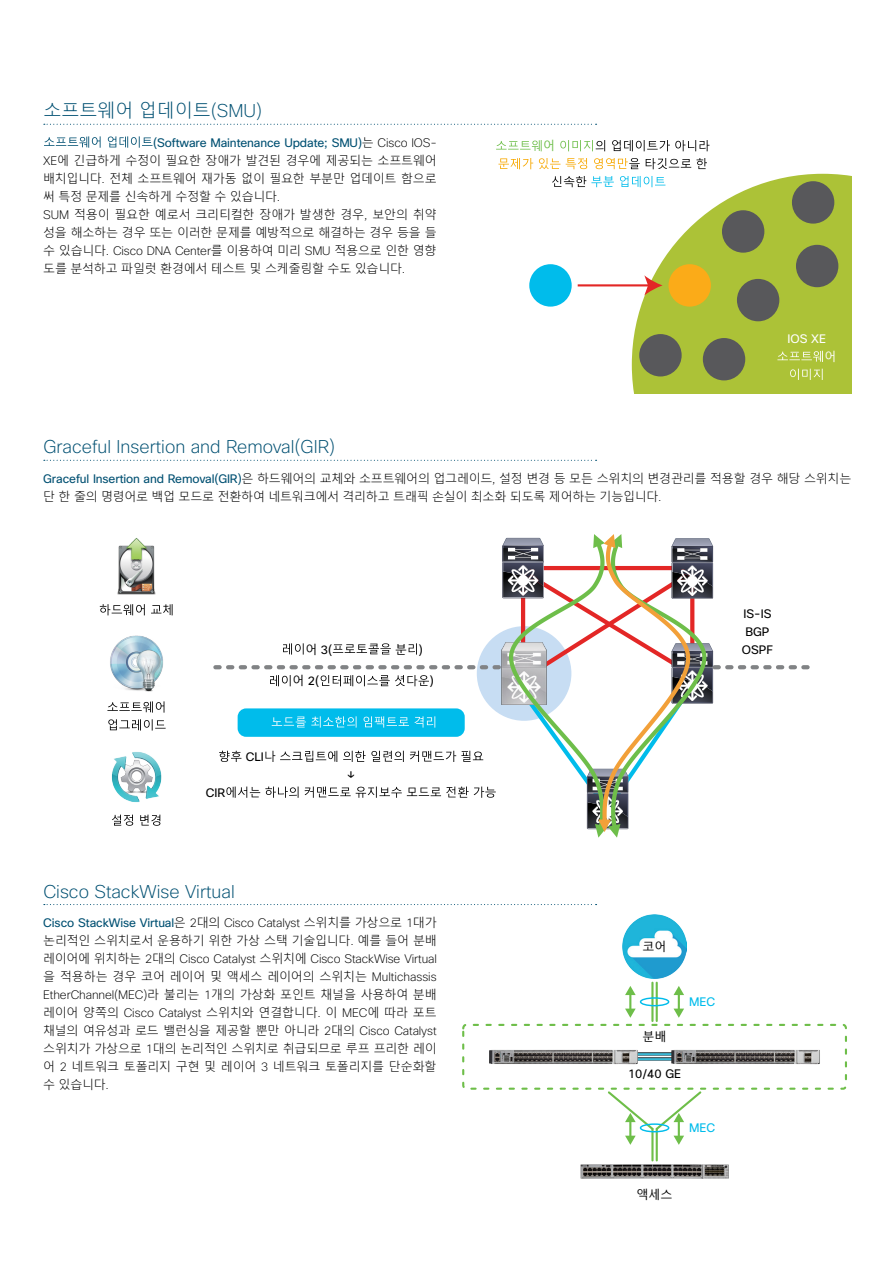
<style>
.page{position:relative;width:893px;height:1263px;background:#fff}
.page>*{position:absolute;margin:0;border:0;box-sizing:border-box;transform-origin:0 0}
.t1{font:200 18px "Cisco Sans";color:#005072}
.t2{font:300 18px "Malgun Gothic";color:#005072}
.t3{font:300 12px/18px "Malgun Gothic";letter-spacing:-.02em;color:#000}
.t4{font:12px "Cisco Sans";letter-spacing:-.01em;color:#005072}
.t5{font:200 12px "Cisco Sans";letter-spacing:-.01em;color:#000}
.t6{font:12px/17.9px "Cisco Sans";color:#000}
.t7{font:12px "Malgun Gothic";color:#000}
.t8{font:12px "Cisco Sans";color:#00bceb}
.t9{font:12px "Cisco Sans";color:#fff}
.t10{font:12px "Malgun Gothic";color:#fff}
.t11{font:12px "Malgun Gothic";color:#6ebe4a}
.t12{font:12px "Malgun Gothic";color:#00bceb}
.s1{font-family:"Cisco Sans";font-weight:200}
.s2{font-family:"Malgun Gothic";font-weight:300;color:#000}
.s3{font-weight:200;color:#000}
.s4{font-family:"Cisco Sans";font-weight:400;color:#005072}
.s5{font-family:"Malgun Gothic"}
.s6{font-family:"Cisco Sans"}
.s7{font-family:"Malgun Gothic";font-weight:300}
</style>
<div class="page">
<svg style="left:44px;top:124px;width:553px;height:1px"></svg>
<svg style="left:44px;top:136px;width:57px;height:12px"></svg>
<svg style="left:108px;top:136px;width:45px;height:12px"></svg>
<svg style="left:44px;top:460px;width:553px;height:1px"></svg>
<svg style="left:44px;top:904px;width:553px;height:1px"></svg>
<svg style="left:632px;top:174px;width:219px;height:219px;fill:#acc237"></svg>
<div style="left:792px;top:181px;width:42px;height:43px;background:#58585b;border-radius:50%"></div>
<div style="left:722px;top:210px;width:42px;height:43px;background:#58585b;border-radius:50%"></div>
<div style="left:668px;top:264px;width:43px;height:43px;background:#fbab18;border-radius:50%"></div>
<div style="left:639px;top:334px;width:43px;height:42px;background:#58585b;border-radius:50%"></div>
<div style="left:529px;top:264px;width:43px;height:43px;background:#00bceb;border-radius:50%"></div>
<div style="left:703px;top:338px;width:42px;height:42px;background:#58585b;border-radius:50%"></div>
<div style="left:796px;top:245px;width:42px;height:42px;background:#58585b;border-radius:50%"></div>
<div style="left:737px;top:279px;width:42px;height:42px;background:#58585b;border-radius:50%"></div>
<svg style="left:777px;top:351px;width:46px;height:11px"></svg>
<svg style="left:790px;top:369px;width:33px;height:11px"></svg>
<svg style="left:496px;top:140px;width:46px;height:11px"></svg>
<svg style="left:560px;top:140px;width:45px;height:11px"></svg>
<svg style="left:612px;top:140px;width:97px;height:11px"></svg>
<svg style="left:498px;top:158px;width:35px;height:11px"></svg>
<svg style="left:539px;top:158px;width:21px;height:11px"></svg>
<svg style="left:566px;top:158px;width:21px;height:11px"></svg>
<svg style="left:594px;top:158px;width:46px;height:11px"></svg>
<svg style="left:646px;top:158px;width:61px;height:11px"></svg>
<svg style="left:552px;top:176px;width:50px;height:11px"></svg>
<svg style="left:620px;top:176px;width:45px;height:11px"></svg>
<hr style="left:578px;top:284px;width:72px;height:2px;background:#e32726">
<svg style="left:644px;top:275px;width:18px;height:20px"></svg>
<svg style="left:213px;top:534px;width:595px;height:304px"></svg>
<svg style="left:100px;top:604px;width:45px;height:11px"></svg>
<svg style="left:151px;top:604px;width:22px;height:11px"></svg>
<img style="left:117px;top:538px;width:39px;height:57px">
<svg style="left:112px;top:815px;width:21px;height:11px"></svg>
<svg style="left:140px;top:815px;width:20px;height:11px"></svg>
<img style="left:112px;top:752px;width:50px;height:51px">
<svg style="left:107px;top:701px;width:57px;height:12px"></svg>
<svg style="left:108px;top:719px;width:58px;height:11px"></svg>
<img style="left:110px;top:635px;width:53px;height:57px">
<hr style="left:651px;top:983px;width:2px;height:38px;background:#6ebe49">
<hr style="left:656px;top:983px;width:2px;height:38px;background:#6ebe49">
<hr style="left:651px;top:1129px;width:3px;height:31px;background:#6ebe49">
<svg style="left:462px;top:986px;width:385px;height:159px"></svg>
<hr style="left:656px;top:1129px;width:2px;height:31px;background:#6ebe49">
<div style="left:640px;top:1123px;width:29px;height:9px;border:1px solid #00bceb;border-radius:50%"></div>
<img style="left:623px;top:914px;width:63px;height:64px">
<img style="left:580px;top:1164px;width:149px;height:15px">
<img style="left:489px;top:1049px;width:149px;height:15px">
<img style="left:671px;top:1049px;width:149px;height:15px">
<h1 class="t2" style="left:43px;top:100px;width:221px">소프트웨어 업데이트<span class="s1">(SMU)</span></h1>
<p class="t4" style="left:153px;top:135px;width:285px">(Software Maintenance Update; SMU)<span class="s2">는</span> <span class="s3">Cisco IOS-</span></p>
<p class="t3" style="left:43px;top:152px;width:395px"><span class="s1">XE</span>에 긴급하게 수정이 필요한 장애가 발견된 경우에 제공되는 소프트웨어 배치입니다<span class="s1">.</span> 전체 소프트웨어 재가동 없이 필요한 부분만 업데이트 함으로 써 특정 문제를 신속하게 수정할 수 있습니다<span class="s1">.<br>SUM</span> 적용이 필요한 예로서 크리티컬한 장애가 발생한 경우<span class="s1">,</span> 보안의 취약 성을 해소하는 경우 또는 이러한 문제를 예방적으로 해결하는 경우 등을 들 수 있습니다<span class="s1">. Cisco DNA Center</span>를 이용하여 미리 <span class="s1">SMU</span> 적용으로 인한 영향 도를 분석하고 파일럿 환경에서 테스트 및 스케줄링할 수도 있습니다<span class="s1">.</span></p>
<p class="t11" style="left:543px;top:139px;width:13px">어</p>
<p class="t12" style="left:603px;top:175px;width:13px">분</p>
<p class="t9" style="left:787px;top:331px;width:40px">IOS XE</p>
<p class="t10" style="left:825px;top:350px;width:13px">어</p>
<h1 class="t1" style="left:43px;top:436px;width:293px">Graceful Insertion and Removal(GIR)</h1>
<p class="t3" style="left:43px;top:470px;width:810px"><span class="s4">Graceful Insertion and Removal(GIR)</span>은 하드웨어의 교체와 소프트웨어의 업그레이드<span class="s1">,</span> 설정 변경 등 모든 스위치의 변경관리를 적용할 경우 해당 스위치는 단 한 줄의 명령어로 백업 모드로 전환하여 네트워크에서 격리하고 트래픽 손실이 최소화 되도록 제어하는 기능입니다<span class="s1">.</span></p>
<p class="t6" style="left:305px;top:640px;width:28px"><span class="s5">어</span> 3(</p>
<p class="t7" style="left:395px;top:642px;width:29px">분 <span class="s6">)</span></p>
<p class="t6" style="left:206px;top:784px;width:21px">CIR</p>
<p class="t6" style="left:246px;top:748px;width:20px">CLI</p>
<p class="t6" style="left:292px;top:672px;width:28px"><span class="s5">어</span> 2(</p>
<p class="t6" style="left:430px;top:672px;width:6px">)</p>
<p class="t6" style="left:348px;top:766px;width:9px">↓</p>
<h1 class="t1" style="left:43px;top:880px;width:193px">Cisco StackWise Virtual</h1>
<p class="t4" style="left:43px;top:915px;width:395px">Cisco StackWise Virtual<span class="s2">은</span> <span class="s3">2</span><span class="s2">대의</span> <span class="s3">Cisco Catalyst</span> <span class="s2">스위치를 가상으로</span> <span class="s3">1</span><span class="s2">대가</span></p>
<p class="t3" style="left:43px;top:932px;width:395px">논리적인 스위치로서 운용하기 위한 가상 스택 기술입니다<span class="s1">.</span> 예를 들어 분배</p>
<p class="t5" style="left:43px;top:951px;width:395px"><span class="s7">레이어에 위치하는</span> 2<span class="s7">대의</span> Cisco Catalyst <span class="s7">스위치에</span> Cisco StackWise Virtual</p>
<p class="t3" style="left:43px;top:968px;width:395px;text-align:justify">을 적용하는 경우 코어 레이어 및 액세스 레이어의 스위치는 <span class="s1">Multichassis EtherChannel(MEC)</span>라 불리는 <span class="s1">1</span>개의 가상화 포인트 채널을 사용하여 분배 레이어 양쪽의 <span class="s1">Cisco Catalyst</span> 스위치와 연결합니다<span class="s1">.</span> 이 <span class="s1">MEC</span>에 따라 포트 채널의 여유성과 로드 밸런싱을 제공할 뿐만 아니라 <span class="s1">2</span>대의 <span class="s1">Cisco Catalyst </span>스위치가 가상으로 <span class="s1">1</span>대의 논리적인 스위치로 취급되므로 루프 프리한 레이 어 <span class="s1">2</span> 네트워크 토폴리지 구현 및 레이어 <span class="s1">3</span> 네트워크 토폴리지를 단순화할 수 있습니다<span class="s1">.</span></p>
<p class="t6" style="left:742px;top:605px;width:33px">IS-IS<br>BGP<br>OSPF</p>
<p class="t7" style="left:643px;top:939px;width:26px">코어</p>
<p class="t7" style="left:643px;top:1030px;width:26px">분배</p>
<p class="t8" style="left:689px;top:994px;width:28px">MEC</p>
<p class="t6" style="left:628px;top:1064px;width:55px">10/40 GE</p>
<p class="t8" style="left:689px;top:1120px;width:28px">MEC</p>
<p class="t7" style="left:637px;top:1188px;width:38px">액세스</p>
</div>
